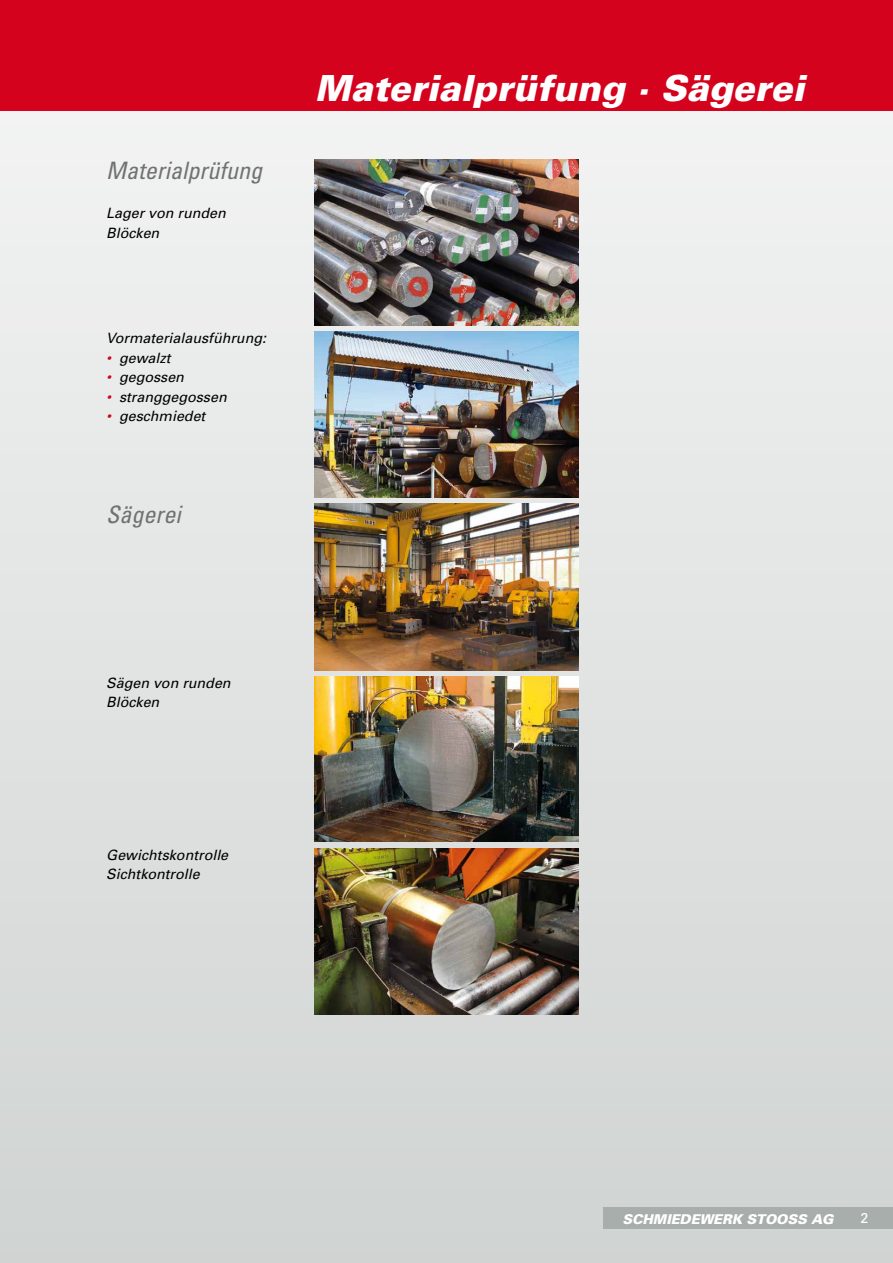
<style>
.page{position:relative;width:893px;height:1263px;background:#fff}
.page>*{position:absolute;margin:0;border:0;box-sizing:border-box;transform-origin:0 0}
.t1{font:italic 900 36px "Univers";color:#fff}
.t2{font:italic condensed 24px "Univers";color:#707172}
.t3{font:italic 14.25px/19.5px "Univers";color:#000}
.t4{font:14.25px "Univers";color:#fff}
.t5{font:italic 900 13.5px "Univers";letter-spacing:-.005em;color:#fff}
.s1{color:#cd071e}
</style>
<div class="page">
<div style="left:0;top:0;width:893px;height:1263px;background:linear-gradient(to bottom,#f4f5f5,#cfd3d1)"></div>
<div style="left:0;top:0;width:893px;height:111px;background:#d4021d"></div>
<div style="left:604px;top:1208px;width:289px;height:21px;background:#a8aeab"></div>
<img style="left:315px;top:159px;width:263px;height:166px">
<img style="left:315px;top:332px;width:263px;height:165px">
<img style="left:315px;top:848px;width:263px;height:166px">
<img style="left:315px;top:676px;width:263px;height:166px">
<img style="left:315px;top:504px;width:263px;height:166px">
<h2 class="t2" style="left:106px;top:155px;width:157px">Materialprüfung</h2>
<p class="t3" style="left:106px;top:203px;width:121px">Lager von runden<br>Blöcken</p>
<p class="t3" style="left:106px;top:328px;width:161px">Vormaterialausführung:</p>
<p class="t3" style="left:106px;top:348px;width:66px"><span class="s1">•</span> gewalzt</p>
<p class="t3" style="left:106px;top:367px;width:79px"><span class="s1">•</span> gegossen</p>
<p class="t3" style="left:106px;top:387px;width:122px"><span class="s1">•</span> stranggegossen</p>
<p class="t3" style="left:106px;top:406px;width:101px"><span class="s1">•</span> geschmiedet</p>
<h2 class="t2" style="left:106px;top:500px;width:76px">Sägerei</h2>
<h1 class="t1" style="left:315px;top:65px;width:491px">Materialprüfung · Sägerei</h1>
<p class="t3" style="left:106px;top:673px;width:126px">Sägen von runden<br>Blöcken</p>
<p class="t3" style="left:106px;top:845px;width:123px">Gewichtskontrolle<br>Sichtkontrolle</p>
<p class="t5" style="left:622px;top:1210px;width:212px">SCHMIEDEWERK STOOSS AG</p>
<p class="t4" style="left:861px;top:1209px;width:9px">2</p>
</div>
